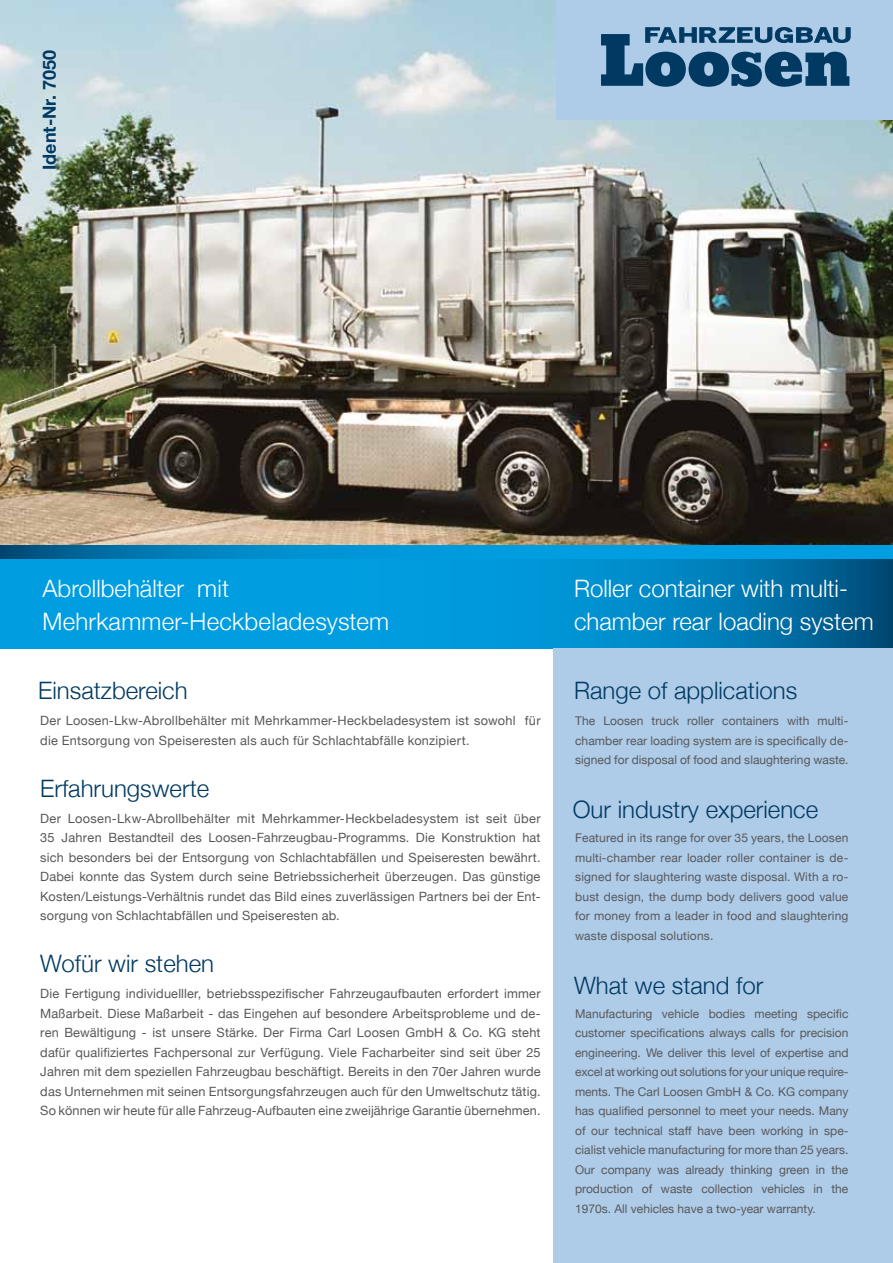
<style>
.page{position:relative;width:893px;height:1263px;background:#fff}
.page>*{position:absolute;margin:0;border:0;box-sizing:border-box;transform-origin:0 0}
.t1{font:300 24px "Helvetica Neue";color:#003a62}
.t2{font:300 24px/33px "Helvetica Neue";color:#fff}
.t3{font:700 18px "Helvetica Neue";color:#003a62}
.t4{font:12.75px/19.5px "Helvetica Neue";letter-spacing:.02em;color:#58585a;text-align:justify}
.t5{font:12px/19.5px "Helvetica Neue";letter-spacing:.005em;color:#58585a;text-align:justify}
</style>
<div class="page">
<svg style="left:0;top:558px;width:893px;height:90px;background:#008ecc"></svg>
<img style="left:0;top:0;width:893px;height:545px">
<svg style="left:0;top:545px;width:893px;height:13px;background:#008ecc"></svg>
<div style="left:554px;top:648px;width:339px;height:615px;background:#aecbe8"></div>
<div style="left:556px;top:0;width:337px;height:119px;background:#aecbe8"></div>
<svg style="left:601px;top:27px;width:250px;height:60px"></svg>
<h2 class="t3" style="left:38px;top:170px;width:121px;rotate:-90deg">Ident-Nr. 7050</h2>
<h1 class="t2" style="left:43px;top:572px;width:348px">Abrollbehälter mit<br>Mehrkammer-Heckbeladesystem</h1>
<h1 class="t1" style="left:38px;top:676px;width:151px">Einsatzbereich</h1>
<p class="t4" style="left:40px;top:711px;width:502px">Der Loosen-Lkw-Abrollbehälter mit Mehrkammer-Heckbeladesystem ist sowohl für die Entsorgung von Speiseresten als auch für Schlachtabfälle konzipiert.</p>
<h1 class="t1" style="left:40px;top:774px;width:170px">Erfahrungswerte</h1>
<p class="t4" style="left:40px;top:808px;width:502px">Der Loosen-Lkw-Abrollbehälter mit Mehrkammer-Heckbeladesystem ist seit über 35 Jahren Bestandteil des Loosen-Fahrzeugbau-Programms. Die Konstruktion hat sich besonders bei der Entsorgung von Schlachtabfällen und Speiseresten bewährt.<br>Dabei konnte das System durch seine Betriebssicherheit überzeugen. Das günstige Kosten/Leistungs-Verhältnis rundet das Bild eines zuverlässigen Partners bei der Ent&shy;sorgung von Schlachtabfällen und Speiseresten ab.</p>
<h1 class="t1" style="left:40px;top:948px;width:175px">Wofür wir stehen</h1>
<p class="t4" style="left:40px;top:984px;width:502px">Die Fertigung individuelller, betriebsspezifischer Fahrzeugaufbauten erfordert immer Maßarbeit. Diese Maßarbeit - das Eingehen auf besondere Arbeitsprobleme und de&shy;ren Bewältigung - ist unsere Stärke. Der Firma Carl Loosen GmbH &amp; Co. KG steht dafür qualifiziertes Fachpersonal zur Verfügung. Viele Facharbeiter sind seit über 25<br>Jahren mit dem speziellen Fahrzeugbau beschäftigt. Bereits in den 70er Jahren wurde das Unternehmen mit seinen Entsorgungsfahrzeugen auch für den Umweltschutz tätig.<br>So können wir heute für alle Fahrzeug-Aufbauten eine zweijährige Garantie übernehmen.</p>
<h1 class="t2" style="left:574px;top:572px;width:301px">Roller container with multi&shy;chamber rear loading system</h1>
<h1 class="t1" style="left:574px;top:676px;width:225px">Range of applications</h1>
<p class="t5" style="left:575px;top:711px;width:275px">The Loosen truck roller containers with multi&shy;chamber rear loading system are is specifically de&shy;signed for disposal of food and slaughtering waste.</p>
<h1 class="t1" style="left:573px;top:795px;width:247px">Our industry experience</h1>
<p class="t5" style="left:575px;top:828px;width:275px">Featured in its range for over 35 years, the Loosen multi-chamber rear loader roller container is de&shy;signed for slaughtering waste disposal. With a ro&shy;bust design, the dump body delivers good value for money from a leader in food and slaughtering waste disposal solutions.</p>
<h1 class="t1" style="left:574px;top:971px;width:191px">What we stand for</h1>
<p class="t5" style="left:575px;top:1003px;width:275px">Manufacturing vehicle bodies meeting specific customer specifications always calls for precision engineering. We deliver this level of expertise and excel at working out solutions for your unique require&shy;ments. The Carl Loosen GmbH &amp; Co. KG company has qualified personnel to meet your needs. Many of our technical staff have been working in spe&shy;cialist vehicle manufacturing for more than 25 years.<br>Our company was already thinking green in the production of waste collection vehicles in the 1970s. All vehicles have a two-year warranty.</p>
</div>
